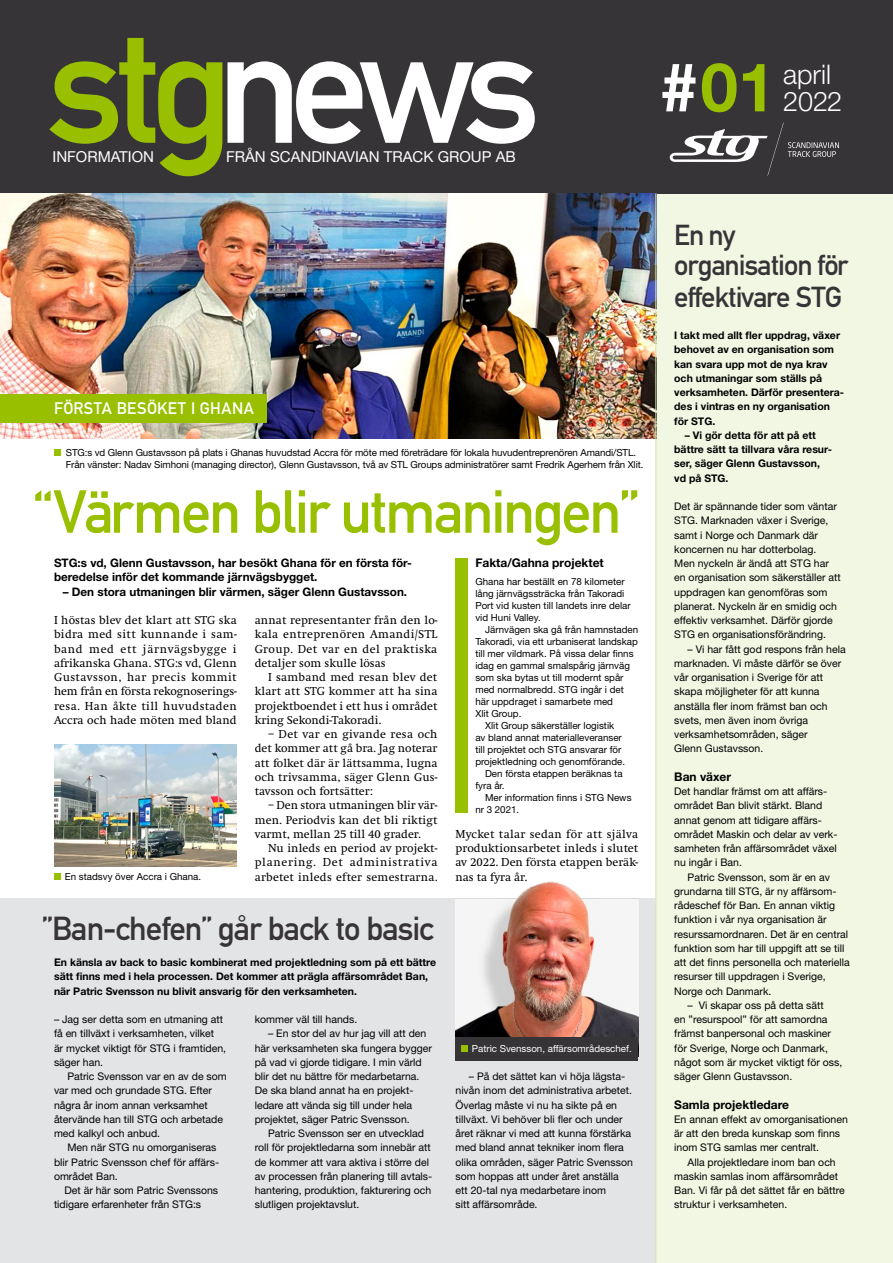
<style>
.page{position:relative;width:893px;height:1263px;background:#fff}
.page>*{position:absolute;margin:0;border:0;box-sizing:border-box;transform-origin:0 0}
.t1{font:158.7px "DIN Mittelschrift Std";letter-spacing:-.06em;color:#fff}
.t2{font:700 67.5px "Helvetica Neue LT Std";color:#98c000}
.t3{font:59.7px "DIN Mittelschrift Std";letter-spacing:-.04em;color:#98c000}
.t4{font:32.85px "DIN Mittelschrift Std";letter-spacing:-.03em;color:#373437}
.t5{font:28.5px/30.8px "DIN Mittelschrift Std";letter-spacing:-.03em;color:#373437}
.t6{font:300 27px/27px "Helvetica Neue LT Std";color:#fff}
.t7{font:16.5px "DIN Mittelschrift Std";letter-spacing:.03em;color:#fff}
.t8{font:15px "Helvetica Neue LT Std";color:#fff}
.t9{font:12px/14.2px "Swift EF";letter-spacing:.005em;color:#000;text-align:justify}
.t10{font:700 12px "Helvetica Neue LT Std";color:#000}
.t11{font:700 11.7px/14.2px "Helvetica Neue LT Std";color:#000}
.t12{font:10.5px/14.2px "Helvetica Neue LT Std";color:#000}
.t13{font:700 10.5px/14.2px "Helvetica Neue LT Std";color:#000}
.t14{font:9.75px/12px "Helvetica Neue LT Std";color:#000}
.t15{font:9.75px "Helvetica Neue LT Std";color:#fff}
.s1{color:#98c000}
.s2{color:#fff}
</style>
<div class="page">
<div style="left:0;top:898px;width:656px;height:365px;background:#e3e4e6"></div>
<div style="left:656px;top:193px;width:237px;height:1070px;background:#f1f7e3"></div>
<div style="left:455px;top:558px;width:13px;height:255px;background:#98c000"></div>
<div style="left:54px;top:449px;width:7px;height:6px;background:#98c000"></div>
<div style="left:0;top:0;width:893px;height:193px;background:#373437"></div>
<svg style="left:670px;top:123px;width:169px;height:53px"></svg>
<img style="left:0;top:193px;width:656px;height:246px">
<div style="left:54px;top:873px;width:6px;height:7px;background:#98c000"></div>
<img style="left:54px;top:745px;width:183px;height:121px">
<hr style="left:655px;top:194px;width:1px;height:1069px;background:#d8e6ad">
<div style="left:0;top:394px;width:267px;height:28px;background:#98c000"></div>
<img style="left:455px;top:881px;width:183px;height:156px">
<div style="left:455px;top:1037px;width:183px;height:24px;background:#373437"></div>
<div style="left:461px;top:1045px;width:7px;height:7px;background:#98c000"></div>
<h1 class="t1" style="left:48px;top:-6px;width:494px"><span class="s1">stg</span>news</h1>
<h3 class="t8" style="left:52px;top:148px;width:103px">INFORMATION</h3>
<h3 class="t8" style="left:226px;top:148px;width:291px">FRÅN SCANDINAVIAN TRACK GROUP AB</h3>
<h3 class="t7" style="left:54px;top:398px;width:201px">FÖRSTA BESÖKET I GHANA</h3>
<p class="t14" style="left:66px;top:446px;width:579px">STG:s vd Glenn Gustavsson på plats i Ghanas huvudstad Accra för möte med företrädare för lokala huvudentreprenören Amandi/STL.<br>Från vänster: Nadav Simhoni (managing director), Glenn Gustavsson, två av STL Groups administratörer samt Fredrik Agerhem från Xlit.</p>
<h3 class="t3" style="left:33px;top:477px;width:608px">“Värmen blir utmaningen”</h3>
<p class="t11" style="left:54px;top:555px;width:359px">STG:s vd, Glenn Gustavsson, har besökt Ghana för en första för&shy;beredelse inför det kommande järnvägsbygget.</p>
<p class="t11" style="left:63px;top:584px;width:346px">– Den stora utmaningen blir värmen, säger Glenn Gustavsson.</p>
<p class="t9" style="left:54px;top:613px;width:184px">I höstas blev det klart att STG ska bidra med sitt kunnande i sam&shy;band med ett järnvägsbygge i afrikanska Ghana. STG:s vd, Glenn Gustavsson, har precis kommit hem från en första rekognoserings&shy;resa. Han åkte till huvudstaden Accra och hade möten med bland</p>
<p class="t14" style="left:65px;top:871px;width:138px">En stadsvy över Accra i Ghana.</p>
<p class="t9" style="left:255px;top:613px;width:184px">annat representanter från den lo&shy;kala entreprenören Amandi/STL Group. Det var en del praktiska detaljer som skulle lösas</p>
<p class="t9" style="left:255px;top:670px;width:184px;text-indent:13px">I samband med resan blev det klart att STG kommer att ha sina projektboendet i ett hus i området kring Sekondi-Takoradi.</p>
<p class="t9" style="left:255px;top:727px;width:184px;text-indent:13px">– Det var en givande resa och det kommer att gå bra. Jag noterar att folket där är lättsamma, lugna och trivsamma, säger Glenn Gus&shy;tavsson och fortsätter:</p>
<p class="t9" style="left:255px;top:798px;width:184px;text-indent:13px">– Den stora utmaningen blir vär&shy;men. Periodvis kan det bli riktigt varmt, mellan 25 till 40 grader.</p>
<p class="t9" style="left:255px;top:841px;width:184px;text-indent:13px">Nu inleds en period av projekt&shy;planering. Det administrativa arbetet inleds efter semestrarna.</p>
<h3 class="t4" style="left:42px;top:909px;width:393px">”Ban-chefen” går back to basic</h3>
<p class="t13" style="left:54px;top:955px;width:384px">En känsla av back to basic kombinerat med projektledning som på ett bättre sätt finns med i hela processen. Det kommer att prägla affärsområdet Ban, när Patric Svensson nu blivit ansvarig för den verksamheten.</p>
<p class="t12" style="left:54px;top:1012px;width:174px">– Jag ser detta som en utmaning att få en tillväxt i verksamheten, vilket<br>är mycket viktigt för STG i framtiden, säger han.</p>
<p class="t12" style="left:54px;top:1069px;width:174px;text-indent:13px">Patric Svensson var en av de som var med och grundade STG. Efter några år inom annan verksamhet återvände han till STG och arbetade med kalkyl och anbud.</p>
<p class="t12" style="left:54px;top:1140px;width:167px;text-indent:13px">Men när STG nu omorganiseras blir Patric Svensson chef för affärs&shy;området Ban.</p>
<p class="t12" style="left:54px;top:1183px;width:166px;text-indent:10px">Det är här som Patric Svenssons tidigare erfarenheter från STG:s</p>
<p class="t12" style="left:255px;top:1012px;width:104px">kommer väl till hands.</p>
<p class="t12" style="left:255px;top:1026px;width:179px;text-indent:13px">– En stor del av hur jag vill att den här verksamheten ska fungera bygger på vad vi gjorde tidigare. I min värld blir det nu bättre för medarbetarna.<br>De ska bland annat ha en projekt&shy;ledare att vända sig till under hela projektet, säger Patric Svensson.</p>
<p class="t12" style="left:255px;top:1126px;width:179px;text-indent:13px">Patric Svensson ser en utvecklad roll för projektledarna som innebär att de kommer att vara aktiva i större del av processen från planering till avtals&shy;hantering, produktion, fakturering och slutligen projektavslut.</p>
<p class="t10" style="left:475px;top:555px;width:130px">Fakta/Gahna projektet</p>
<p class="t14" style="left:475px;top:575px;width:157px">Ghana har beställt en 78 kilometer lång järnvägssträcka från Takoradi<br>Port vid kusten till landets inre delar vid Huni Valley.</p>
<p class="t14" style="left:485px;top:623px;width:155px">Järnvägen ska gå från hamnstaden</p>
<p class="t14" style="left:475px;top:635px;width:164px">Takoradi, via ett urbaniserat landskap</p>
<p class="t14" style="left:475px;top:647px;width:160px">till mer vildmark. På vissa delar finns</p>
<p class="t14" style="left:475px;top:659px;width:156px">idag en gammal smalspårig järnväg</p>
<p class="t14" style="left:475px;top:671px;width:150px">som ska bytas ut till modernt spår</p>
<p class="t14" style="left:475px;top:683px;width:150px">med normalbredd. STG ingår i det</p>
<p class="t14" style="left:475px;top:695px;width:139px">här uppdraget i samarbete med</p>
<p class="t14" style="left:475px;top:707px;width:48px">Xlit Group.</p>
<p class="t14" style="left:485px;top:719px;width:131px">Xlit Group säkerställer logistik</p>
<p class="t14" style="left:475px;top:731px;width:148px">av bland annat materialleveranser</p>
<p class="t14" style="left:475px;top:743px;width:148px">till projektet och STG ansvarar för</p>
<p class="t14" style="left:475px;top:755px;width:151px">projektledning och genomförande.</p>
<p class="t14" style="left:485px;top:767px;width:139px">Den första etappen beräknas ta</p>
<p class="t14" style="left:475px;top:779px;width:31px">fyra år.</p>
<p class="t14" style="left:485px;top:791px;width:148px">Mer information finns i STG News</p>
<p class="t14" style="left:475px;top:803px;width:45px">nr 3 2021.</p>
<p class="t9" style="left:455px;top:827px;width:184px">Mycket talar sedan för att själva produktionsarbetet inleds i slutet av 2022. Den första etappen beräk&shy;nas ta fyra år.</p>
<p class="t15" style="left:472px;top:1043px;width:161px">Patric Svensson, affärsområdeschef.</p>
<p class="t12" style="left:455px;top:1069px;width:179px;text-indent:13px">– På det sättet kan vi höja lägsta&shy;nivån inom det administrativa arbetet.<br>Överlag måste vi nu ha sikte på en tillväxt. Vi behöver bli fler och under året räknar vi med att kunna förstärka med bland annat tekniker inom flera olika områden, säger Patric Svensson som hoppas att under året anställa ett 20-tal nya medarbetare inom<br>sitt affärsområde.</p>
<h2 class="t2" style="left:660px;top:46px;width:117px"><span class="s2">#</span>01</h2>
<h3 class="t6" style="left:783px;top:60px;width:61px">april<br>2022</h3>
<h3 class="t5" style="left:674px;top:220px;width:176px">En ny organisation för effektivare STG</h3>
<p class="t13" style="left:674px;top:328px;width:171px">I takt med allt fler uppdrag, växer behovet av en organisation som kan svara upp mot de nya krav och utmaningar som ställs på verksamheten. Därför presentera&shy;des i vintras en ny organisation för STG.</p>
<p class="t13" style="left:674px;top:428px;width:159px;text-indent:10px">– Vi gör detta för att på ett bättre sätt ta tillvara våra resur&shy;ser, säger Glenn Gustavsson, vd på STG.</p>
<p class="t12" style="left:674px;top:499px;width:168px">Det är spännande tider som väntar<br>STG. Marknaden växer i Sverige, samt i Norge och Danmark där koncernen nu har dotterbolag.<br>Men nyckeln är ändå att STG har en organisation som säkerställer att uppdragen kan genomföras som planerat. Nyckeln är en smidig och effektiv verksamhet. Därför gjorde<br>STG en organisationsförändring.</p>
<p class="t12" style="left:674px;top:641px;width:173px;text-indent:13px">– Vi har fått god respons från hela marknaden. Vi måste därför se över vår organisation i Sverige för att skapa möjligheter för att kunna anställa fler inom främst ban och svets, men även inom övriga verksamhetsområden, säger<br>Glenn Gustavsson.</p>
<p class="t10" style="left:674px;top:769px;width:58px">Ban växer</p>
<p class="t12" style="left:674px;top:784px;width:165px">Det handlar främst om att affärs&shy;området Ban blivit stärkt. Bland annat genom att tidigare affärs&shy;området Maskin och delar av verk&shy;samheten från affärsområdet växel nu ingår i Ban.</p>
<p class="t12" style="left:674px;top:869px;width:177px;text-indent:13px">Patric Svensson, som är en av grundarna till STG, är ny affärsom&shy;rådeschef för Ban. En annan viktig funktion i vår nya organisation är resurssamordnaren. Det är en central funktion som har till uppgift att se till att det finns personella och materiella resurser till uppdragen i Sverige, Norge och Danmark.</p>
<p class="t12" style="left:674px;top:998px;width:170px;text-indent:13px">– Vi skapar oss på detta sätt<br>en ”resurspool” för att samordna främst banpersonal och maskiner för Sverige, Norge och Danmark, något som är mycket viktigt för oss, säger Glenn Gustavsson.</p>
<p class="t10" style="left:674px;top:1097px;width:116px">Samla projektledare</p>
<p class="t12" style="left:674px;top:1112px;width:175px">En annan effekt av omorganisationen är att den breda kunskap som finns inom STG samlas mer centralt.</p>
<p class="t12" style="left:674px;top:1154px;width:172px;text-indent:13px">Alla projektledare inom ban och maskin samlas inom affärsområdet<br>Ban. Vi får på det sättet får en bättre struktur i verksamheten.</p>
</div>
